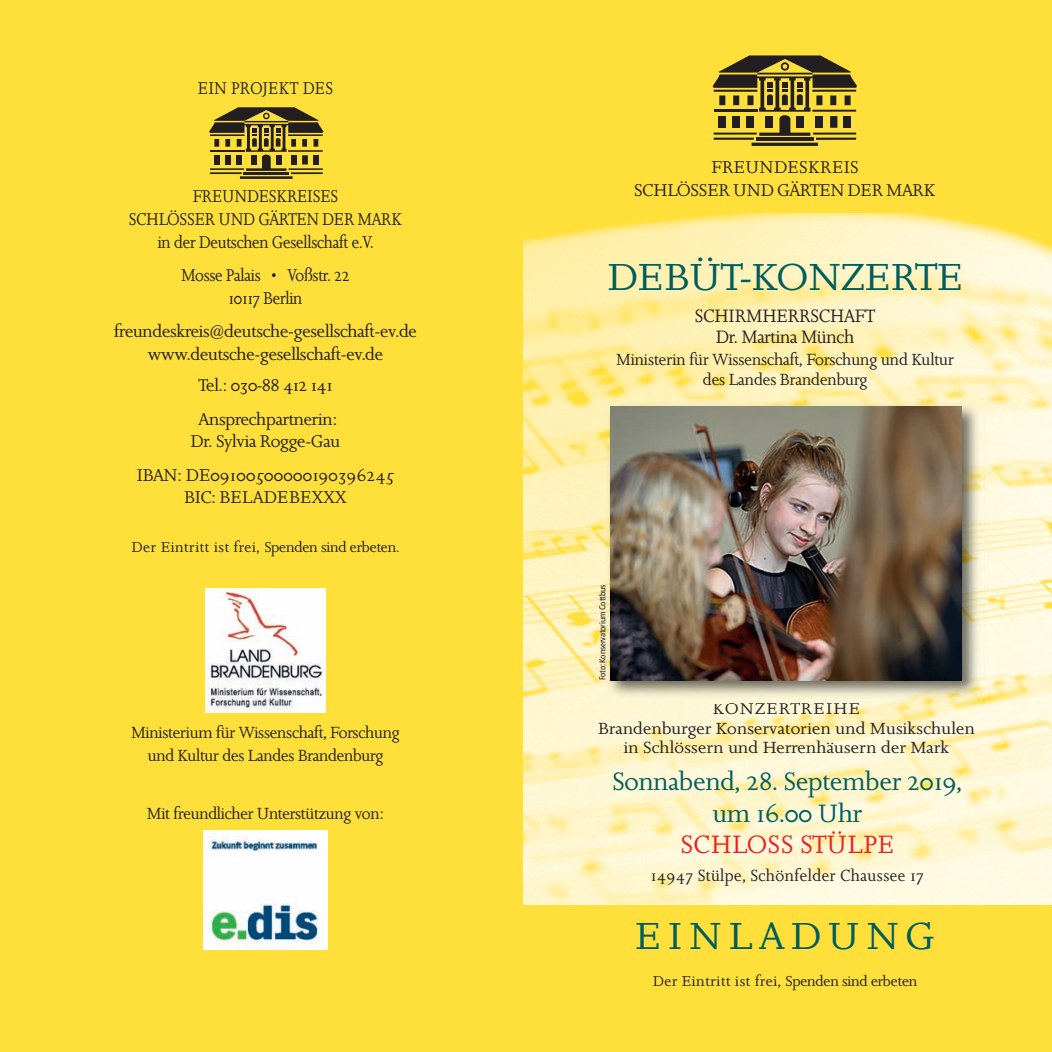
<style>
.page{position:relative;width:1052px;height:1052px;background:#fff}
.page>*{position:absolute;margin:0;border:0;box-sizing:border-box;transform-origin:0 0}
.t1{font:36.75px "Joanna BQ Roman Os F";letter-spacing:.02em;color:#005d5b;scale:1.05 1}
.t2{font:36.75px "Joanna BQ Roman Os F";letter-spacing:.2em;color:#005d5b;scale:1.05 1}
.t3{font:24.5px/31.5px "Joanna BQ Roman Os F";color:#005d5b;text-align:center}
.t4{font:24.5px "Joanna BQ Roman Os F";letter-spacing:.045em;color:#ee1d23}
.t5{font:17.5px/20.1px "Joanna BQ Roman Os F";color:#231f20;text-align:center;scale:.96 1}
.t6{font:16.62px/22.8px "Joanna BQ Roman Os F";letter-spacing:-.01em;color:#231f20;text-align:center}
.t7{font:16.62px/22.8px "Joanna BQ Roman Os F";letter-spacing:-.01em;color:#231f20;text-align:center;scale:.9 1}
.t8{font:16.62px/33.2px "Joanna BQ Roman Os F";letter-spacing:.015em;color:#231f20;text-align:center}
.t9{font:16.62px/22.8px "Joanna BQ Roman Os F";letter-spacing:.03em;color:#231f20;text-align:center}
.t10{font:16.62px "Joanna BQ Roman Os F";letter-spacing:.025em;color:#231f20}
.t11{font:16.62px "Joanna BQ Roman Os F";letter-spacing:.055em;color:#231f20;scale:.9 1}
.t12{font:15.75px/22.8px "Joanna BQ Roman Os F";color:#231f20;text-align:center;scale:.96 1}
.t13{font:15.75px/19.2px "Joanna BQ Roman Os F";color:#231f20;text-align:center;scale:1.05 1}
.t14{font:15.75px "Joanna BQ Roman Os F";letter-spacing:.035em;color:#231f20;scale:.96 1}
.t15{font:14px "Joanna BQ Roman Os F";letter-spacing:.01em;color:#231f20}
.t16{font:condensed 8.75px "Frutiger";letter-spacing:-.01em;color:#231f20}
</style>
<div class="page">
<div style="left:0;top:0;width:526px;height:905px;background:#ffe03b"></div>
<img style="left:523px;top:0;width:529px;height:905px">
<img style="left:602px;top:399px;width:382px;height:304px">
<img style="left:729px;top:703px;width:110px;height:1px">
<img style="left:610px;top:407px;width:351px;height:273px">
<div style="left:627px;top:40px;width:396px;height:119px;background:#ffe03b"></div>
<hr style="left:713px;top:138px;width:40px;height:2px;background:#231f20">
<hr style="left:756px;top:138px;width:57px;height:3px;background:#231f20">
<hr style="left:816px;top:138px;width:40px;height:2px;background:#231f20">
<hr style="left:751px;top:143px;width:67px;height:3px;background:#231f20">
<svg style="left:712px;top:55px;width:145px;height:81px"></svg>
<div style="left:539px;top:155px;width:492px;height:58px;background:#ffe03b"></div>
<hr style="left:210px;top:172px;width:32px;height:2px;background:#231f20">
<hr style="left:244px;top:172px;width:45px;height:3px;background:#231f20">
<hr style="left:291px;top:172px;width:32px;height:2px;background:#231f20">
<hr style="left:240px;top:176px;width:52px;height:3px;background:#231f20">
<svg style="left:209px;top:107px;width:114px;height:64px"></svg>
<img style="left:206px;top:588px;width:119px;height:124px">
<div style="left:0;top:905px;width:1052px;height:147px;background:#ffe03b"></div>
<img style="left:203px;top:830px;width:124px;height:119px">
<p class="t11" style="left:198px;top:81px;width:151px">EIN PROJEKT DES</p>
<p class="t7" style="left:129px;top:187px;width:304px">FREUNDESKREISES<br>SCHLÖSSER UND GÄRTEN DER MARK in der Deutschen Gesellschaft e.V.</p>
<p class="t7" style="left:182px;top:266px;width:188px">Mosse Palais • Voßstr. 22<br>10117 Berlin</p>
<p class="t6" style="left:114px;top:322px;width:304px">freundeskreis@deutsche-gesellschaft-ev.de www.deutsche-gesellschaft-ev.de</p>
<p class="t6" style="left:198px;top:371px;width:140px;line-height:33.2px;text-align:left">Tel.: 030-88 412 141<br>Ansprechpartnerin:</p>
<p class="t8" style="left:137px;top:427px;width:258px">Dr. Sylvia Rogge-Gau<br>IBAN: DE09100500000190396245</p>
<p class="t10" style="left:184px;top:490px;width:164px">BIC: BELADEBEXXX</p>
<p class="t15" style="left:132px;top:541px;width:269px">Der Eintritt ist frei, Spenden sind erbeten.</p>
<p class="t12" style="left:131px;top:723px;width:281px">Ministerium für Wissenschaft, Forschung und Kultur des Landes Brandenburg</p>
<p class="t12" style="left:147px;top:803px;width:248px">Mit freundlicher Unterstützung von:</p>
<p class="t9" style="left:634px;top:157px;width:303px">FREUNDESKREIS<br>SCHLÖSSER UND GÄRTEN DER MARK</p>
<h1 class="t1" style="left:608px;top:260px;width:339px">DEBÜT-KONZERTE</h1>
<p class="t5" style="left:695px;top:308px;width:189px">SCHIRMHERRSCHAFT<br>Dr. Martina Münch</p>
<p class="t12" style="left:616px;top:352px;width:353px;line-height:19.2px">Ministerin für Wissenschaft, Forschung und Kultur des Landes Brandenburg</p>
<p class="t16" style="left:599px;top:680px;width:97px;rotate:-90deg">Foto: Konservatorium Cottbus</p>
<p class="t13" style="left:598px;top:701px;width:360px">KONZERTREIHE<br>Brandenburger Konservatorien und Musikschulen in Schlössern und Herrenhäusern der Mark</p>
<h2 class="t3" style="left:613px;top:768px;width:351px">Sonnabend, 28. September 2019, um 16.00 Uhr</h2>
<h2 class="t4" style="left:681px;top:834px;width:214px">SCHLOSS STÜLPE</h2>
<p class="t14" style="left:651px;top:869px;width:285px">14947 Stülpe, Schönfelder Chaussee 17</p>
<h1 class="t2" style="left:636px;top:920px;width:286px">EINLADUNG</h1>
<p class="t15" style="left:653px;top:974px;width:266px">Der Eintritt ist frei, Spenden sind erbeten</p>
</div>
